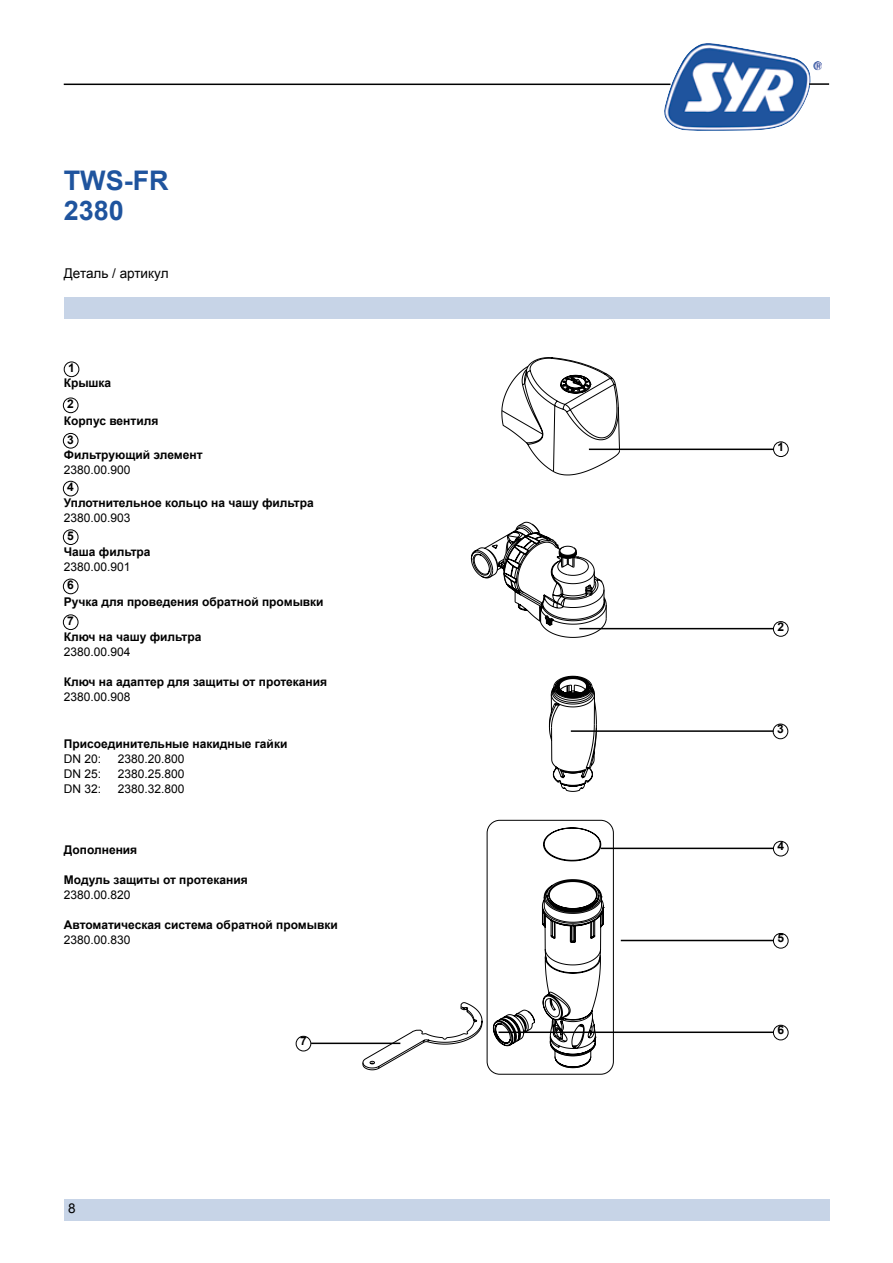
<style>
.page{position:relative;width:893px;height:1263px;background:#fff}
.page>*{position:absolute;margin:0;border:0;box-sizing:border-box;transform-origin:0 0}
.t1{font:700 27px/30px "Arial";color:#1f549e}
.t2{font:13.5px "Arial";color:#000}
.t3{font:700 12px/15.9px "Arial";color:#000}
.t4{font:12px "Arial";color:#000}
</style>
<div class="page">
<div style="left:64px;top:298px;width:765px;height:21px;background:#c7d4e7"></div>
<div style="left:64px;top:1199px;width:765px;height:21px;background:#c7d4e7"></div>
<img style="left:663px;top:43px;width:159px;height:87px">
<hr style="left:64px;top:84px;width:606px;height:1px;background:#000">
<hr style="left:809px;top:83px;width:20px;height:2px;background:#000">
<svg style="left:362px;top:357px;width:258px;height:713px"></svg>
<div style="left:487px;top:820px;width:127px;height:254px;border:1px solid #000;border-radius:13px"></div>
<div style="left:64px;top:362px;width:15px;height:15px;border:1px solid #000;border-radius:50%"></div>
<div style="left:773px;top:441px;width:16px;height:16px;border:1px solid #000;border-radius:50%"></div>
<hr style="left:589px;top:449px;width:185px;height:1px;background:#000">
<hr style="left:579px;top:628px;width:195px;height:1px;background:#000">
<div style="left:773px;top:621px;width:15px;height:16px;border:1px solid #000;border-radius:50%"></div>
<hr style="left:571px;top:730px;width:203px;height:2px;background:#000">
<div style="left:773px;top:724px;width:15px;height:15px;border:1px solid #000;border-radius:50%"></div>
<hr style="left:601px;top:848px;width:173px;height:1px;background:#000">
<div style="left:773px;top:841px;width:15px;height:15px;border:1px solid #000;border-radius:50%"></div>
<hr style="left:621px;top:940px;width:152px;height:1px;background:#000">
<div style="left:773px;top:933px;width:15px;height:15px;border:1px solid #000;border-radius:50%"></div>
<hr style="left:498px;top:1031px;width:275px;height:2px;background:#000">
<div style="left:773px;top:1025px;width:15px;height:15px;border:1px solid #000;border-radius:50%"></div>
<hr style="left:311px;top:1042px;width:89px;height:2px;background:#000">
<div style="left:296px;top:1036px;width:15px;height:15px;border:1px solid #000;border-radius:50%"></div>
<div style="left:63px;top:398px;width:15px;height:15px;border:1px solid #000;border-radius:50%"></div>
<div style="left:63px;top:433px;width:15px;height:15px;border:1px solid #000;border-radius:50%"></div>
<div style="left:63px;top:481px;width:15px;height:15px;border:1px solid #000;border-radius:50%"></div>
<div style="left:63px;top:529px;width:15px;height:16px;border:1px solid #000;border-radius:50%"></div>
<div style="left:63px;top:579px;width:15px;height:15px;border:1px solid #000;border-radius:50%"></div>
<div style="left:63px;top:614px;width:15px;height:16px;border:1px solid #000;border-radius:50%"></div>
<h1 class="t1" style="left:64px;top:166px;width:106px">TWS-FR<br>2380</h1>
<p class="t2" style="left:64px;top:264px;width:106px">Деталь / артикул</p>
<p class="t3" style="left:64px;top:361px;width:49px;line-height:14.9px;text-indent:4px">1<br>Крышка</p>
<p class="t3" style="left:64px;top:396px;width:96px;line-height:16.8px">2<br>Корпус вентиля</p>
<p class="t3" style="left:64px;top:432px;width:140px">3<br>Фильтрующий элемент</p>
<p class="t4" style="left:64px;top:462px;width:68px">2380.00.900</p>
<p class="t3" style="left:64px;top:480px;width:251px">4<br>Уплотнительное кольцо на чашу фильтра</p>
<p class="t4" style="left:64px;top:510px;width:68px">2380.00.903</p>
<p class="t3" style="left:64px;top:528px;width:88px">5<br>Чаша фильтра</p>
<p class="t4" style="left:64px;top:559px;width:68px">2380.00.901</p>
<p class="t3" style="left:64px;top:577px;width:261px;line-height:17.1px">6<br>Ручка для проведения обратной промывки</p>
<p class="t3" style="left:64px;top:613px;width:139px">7<br>Ключ на чашу фильтра</p>
<p class="t4" style="left:64px;top:644px;width:68px">2380.00.904</p>
<p class="t3" style="left:64px;top:674px;width:265px">Ключ на адаптер для защиты от протекания</p>
<p class="t4" style="left:64px;top:689px;width:68px">2380.00.908</p>
<p class="t3" style="left:64px;top:736px;width:225px">Присоединительные накидные гайки</p>
<p class="t4" style="left:64px;top:751px;width:39px">DN 20:</p>
<p class="t4" style="left:118px;top:751px;width:68px">2380.20.800</p>
<p class="t4" style="left:64px;top:766px;width:39px">DN 25:</p>
<p class="t4" style="left:118px;top:766px;width:68px">2380.25.800</p>
<p class="t4" style="left:64px;top:781px;width:39px">DN 32:</p>
<p class="t4" style="left:118px;top:781px;width:68px">2380.32.800</p>
<p class="t3" style="left:64px;top:842px;width:75px">Дополнения</p>
<p class="t3" style="left:64px;top:872px;width:185px">Модуль защиты от протекания</p>
<p class="t4" style="left:64px;top:886px;width:68px">2380.00.820</p>
<p class="t3" style="left:64px;top:917px;width:275px">Автоматическая система обратной промывки</p>
<p class="t4" style="left:64px;top:931px;width:68px">2380.00.830</p>
<p class="t3" style="left:300px;top:1033px;width:8px">7</p>
<p class="t3" style="left:777px;top:439px;width:8px">1</p>
<p class="t3" style="left:777px;top:619px;width:8px">2</p>
<p class="t3" style="left:777px;top:721px;width:8px">3</p>
<p class="t3" style="left:777px;top:838px;width:8px">4</p>
<p class="t3" style="left:777px;top:931px;width:8px">5</p>
<p class="t3" style="left:777px;top:1022px;width:8px">6</p>
</div>
